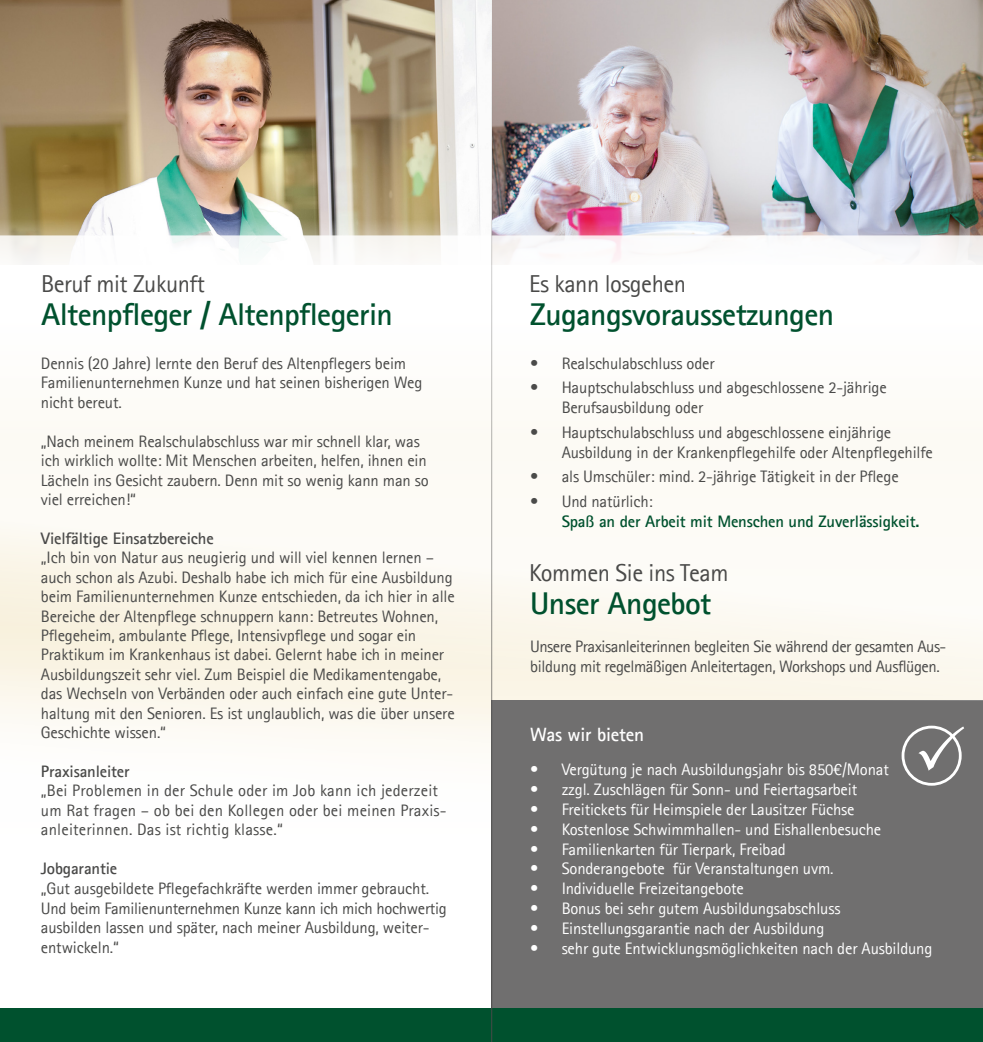
<style>
.page{position:relative;width:983px;height:1042px;background:#fff}
.page>*{position:absolute;margin:0;border:0;box-sizing:border-box;transform-origin:0 0}
.t1{font:700 31.5px "Agfa Rotis Sans Serif";letter-spacing:-.02em;color:#00512e}
.t2{font:24.5px "Agfa Rotis Sans Serif";letter-spacing:-.02em;color:#4a4a49}
.t3{font:700 19.25px "Agfa Rotis Sans Serif";letter-spacing:-.01em;color:#fff}
.t4{font:16.62px/19.4px "Agfa Rotis Sans Serif";letter-spacing:-.01em;color:#4a4a49}
.t5{font:16.62px "Agfa Rotis Sans Serif";letter-spacing:-.01em;color:#fff}
.t6{font:16.62px/19.4px "Agfa Rotis Sans Serif";letter-spacing:.01em;color:#4a4a49}
.t7{font:16.62px/19.9px "Agfa Rotis Sans Serif";letter-spacing:-.03em;color:#4a4a49}
.t8{font:700 16.62px/19.9px "Agfa Rotis Sans Serif";letter-spacing:-.01em;color:#00512e}
.t9{font:700 16.62px "Agfa Rotis Sans Serif";letter-spacing:-.01em;color:#4a4a49}
.s1{font-weight:400;color:#4a4a49}
</style>
<div class="page">
<div style="left:0;top:701px;width:491px;height:42px;background:#fcf9f2"></div>
<img style="left:492px;top:0;width:490px;height:235px">
<img style="left:0;top:0;width:491px;height:235px">
<div style="left:491px;top:701px;width:491px;height:311px;background:#706f6f"></div>
<svg style="left:0;top:235px;width:982px;height:466px;fill:#fdfbf6"></svg>
<div style="left:901px;top:725px;width:60px;height:61px;border:3px solid #fff;border-radius:50%"></div>
<svg style="left:918px;top:726px;width:45px;height:44px"></svg>
<div style="left:0;top:1008px;width:982px;height:34px;background:#00512e"></div>
<hr style="left:491px;top:0;width:1px;height:1042px;background:#4a4a49">
<p class="t2" style="left:41px;top:269px;width:165px">Beruf mit Zukunft</p>
<p class="t2" style="left:529px;top:269px;width:158px">Es kann losgehen</p>
<p class="t1" style="left:41px;top:294px;width:353px">Altenpfleger / Altenpflegerin</p>
<p class="t1" style="left:530px;top:294px;width:305px">Zugangsvoraussetzungen</p>
<p class="t4" style="left:41px;top:353px;width:383px">Dennis (20 Jahre) lernte den Beruf des Altenpflegers beim<br>Familienunternehmen Kunze und hat seinen bisherigen Weg nicht bereut.</p>
<p class="t4" style="left:41px;top:431px;width:389px">„Nach meinem Realschulabschluss war mir schnell klar, was ich wirklich wollte: Mit Menschen arbeiten, helfen, ihnen ein Lächeln ins Gesicht zaubern. Denn mit so wenig kann man so viel erreichen!“</p>
<p class="t9" style="left:41px;top:528px;width:174px">Vielfältige Einsatzbereiche</p>
<p class="t4" style="left:41px;top:548px;width:415px">„Ich bin von Natur aus neugierig und will viel kennen lernen – auch schon als Azubi. Deshalb habe ich mich für eine Ausbildung beim Familienunternehmen Kunze entschieden, da ich hier in alle Bereiche der Altenpflege schnuppern kann: Betreutes Wohnen, Pflegeheim, ambulante Pflege, Intensivpflege und sogar ein Praktikum im Krankenhaus ist dabei. Gelernt habe ich in meiner Ausbildungszeit sehr viel. Zum Beispiel die Medikamentengabe, das Wechseln von Verbänden oder auch einfach eine gute Unter&shy;haltung mit den Senioren. Es ist unglaublich, was die über unsere Geschichte wissen.“</p>
<p class="t9" style="left:41px;top:761px;width:90px">Praxisanleiter</p>
<p class="t6" style="left:41px;top:781px;width:407px">„Bei Problemen in der Schule oder im Job kann ich jederzeit um Rat fragen – ob bei den Kollegen oder bei meinen Praxis&shy;anleiterinnen. Das ist richtig klasse.“</p>
<p class="t9" style="left:41px;top:858px;width:78px">Jobgarantie</p>
<p class="t4" style="left:41px;top:878px;width:407px">„Gut ausgebildete Pflegefachkräfte werden immer gebraucht.<br>Und beim Familienunternehmen Kunze kann ich mich hochwertig ausbilden lassen und später, nach meiner Ausbildung, weiter&shy;entwickeln.“</p>
<p class="t4" style="left:530px;top:353px;width:186px">• Realschulabschluss oder</p>
<p class="t4" style="left:561px;top:378px;width:326px;line-height:19.9px;text-indent:-32px">• Hauptschulabschluss und abgeschlossene 2-jährige<br>Berufsausbildung oder</p>
<p class="t4" style="left:561px;top:422px;width:372px;line-height:19.9px;text-indent:-32px">• Hauptschulabschluss und abgeschlossene einjährige<br>Ausbildung in der Krankenpflegehilfe oder Altenpflegehilfe</p>
<p class="t4" style="left:530px;top:467px;width:370px">• als Umschüler: mind. 2-jährige Tätigkeit in der Pflege</p>
<p class="t8" style="left:561px;top:491px;width:359px;text-indent:-32px"><span class="s1">• Und natürlich:<br></span>Spaß an der Arbeit mit Menschen und Zuverlässigkeit.</p>
<p class="t2" style="left:529px;top:558px;width:201px">Kommen Sie ins Team</p>
<p class="t1" style="left:530px;top:583px;width:182px">Unser Angebot</p>
<p class="t7" style="left:530px;top:636px;width:417px">Unsere Praxisanleiterinnen begleiten Sie während der gesamten Aus&shy;bildung mit regelmäßigen Anleitertagen, Workshops und Ausflügen.</p>
<p class="t3" style="left:530px;top:723px;width:116px">Was wir bieten</p>
<p class="t5" style="left:530px;top:759px;width:360px">• Vergütung je nach Ausbildungsjahr bis 850€/Monat</p>
<p class="t5" style="left:530px;top:779px;width:328px">• zzgl. Zuschlägen für Sonn- und Feiertagsarbeit</p>
<p class="t5" style="left:530px;top:799px;width:326px">• Freitickets für Heimspiele der Lausitzer Füchse</p>
<p class="t5" style="left:530px;top:819px;width:352px">• Kostenlose Schwimmhallen- und Eishallenbesuche</p>
<p class="t5" style="left:530px;top:839px;width:257px">• Familienkarten für Tierpark, Freibad</p>
<p class="t5" style="left:530px;top:859px;width:305px">• Sonderangebote für Veranstaltungen uvm.</p>
<p class="t5" style="left:530px;top:879px;width:215px">• Individuelle Freizeitangebote</p>
<p class="t5" style="left:530px;top:899px;width:312px">• Bonus bei sehr gutem Ausbildungsabschluss</p>
<p class="t5" style="left:530px;top:919px;width:296px">• Einstellungsgarantie nach der Ausbildung</p>
<p class="t5" style="left:530px;top:939px;width:404px">• sehr gute Entwicklungsmöglichkeiten nach der Ausbildung</p>
</div>
